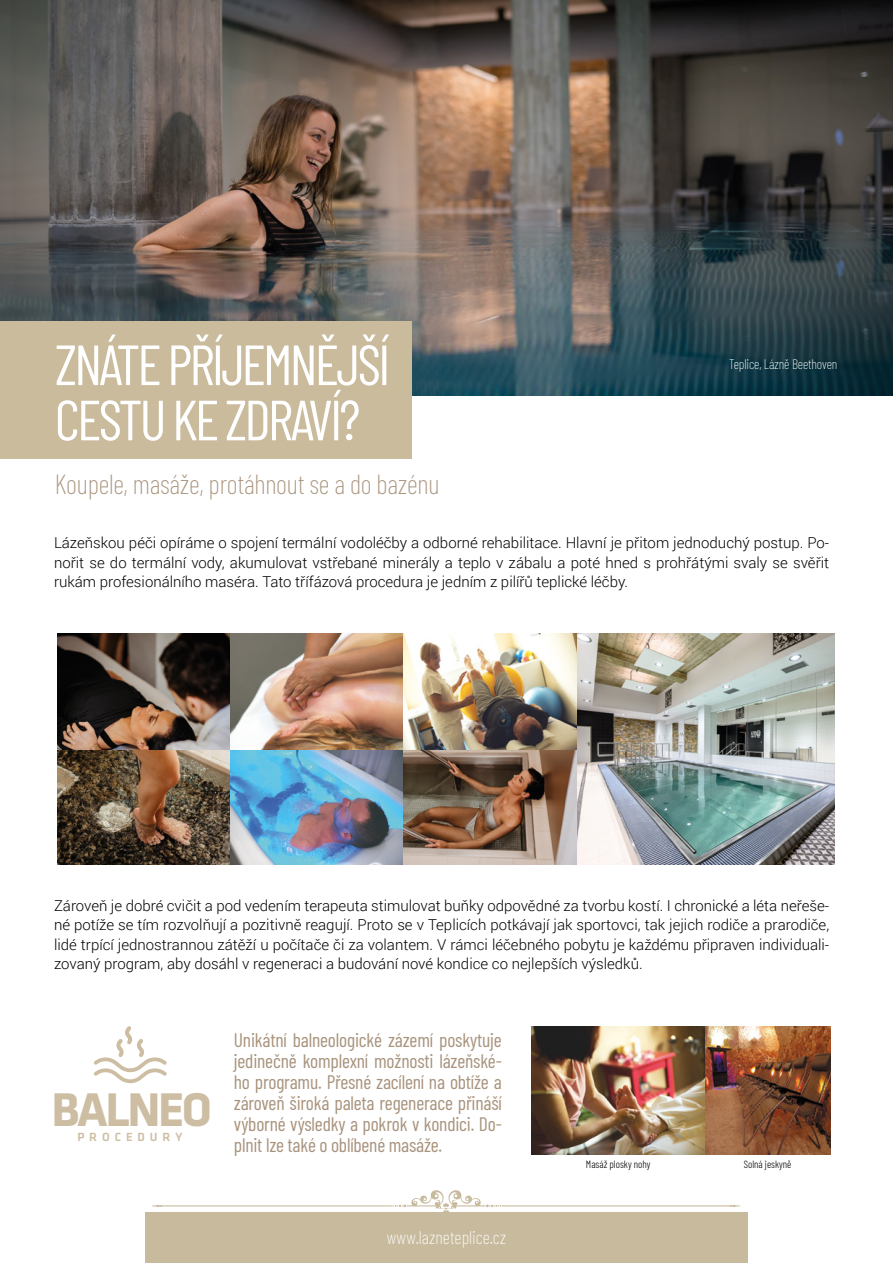
<style>
.page{position:relative;width:893px;height:1263px;background:#fff}
.page>*{position:absolute;margin:0;border:0;box-sizing:border-box;transform-origin:0 0}
.t1{font:56.55px/55.2px "Barlow Condensed";letter-spacing:-.05em;color:#fff}
.t2{font:700 49.05px "Klavika";letter-spacing:-.05em;color:#cdbda2}
.t3{font:200 27px "Barlow Condensed";letter-spacing:-.01em;color:#a8937d}
.t4{font:19.5px/21px "Barlow Condensed";letter-spacing:-.01em;color:#a8937d;text-align:justify}
.t5{font:200 18px "Barlow Condensed";color:#fff}
.t6{font:300 15px/19.5px "Roboto";color:#000;text-align:justify}
.t7{font:200 13.5px "Barlow Condensed";letter-spacing:-.01em;color:#fff}
.t8{font:12.3px "Klavika Med Caps SC";letter-spacing:.4em;color:#cdbda2}
.t9{font:300 10.5px "Barlow Condensed";color:#000}
</style>
<div class="page">
<div style="left:145px;top:1213px;width:602px;height:37px;background:#c8ba9c"></div>
<svg style="left:152px;top:1190px;width:589px;height:23px"></svg>
<div style="left:145px;top:1242px;width:602px;height:21px;background:#c8ba9c"></div>
<img style="left:0;top:0;width:893px;height:396px">
<div style="left:0;top:321px;width:411px;height:138px;background:#cabb9d"></div>
<img style="left:57px;top:634px;width:778px;height:231px">
<img style="left:531px;top:1027px;width:299px;height:127px">
<svg style="left:94px;top:1026px;width:73px;height:57px"></svg>
<h1 class="t1" style="left:55px;top:333px;width:337px">ZNÁTE PŘÍJEMNĚJŠÍ<br>CESTU KE ZDRAVÍ?</h1>
<h3 class="t3" style="left:55px;top:465px;width:386px">Koupele, masáže, protáhnout se a do bazénu</h3>
<p class="t7" style="left:729px;top:354px;width:110px">Teplice, Lázně Beethoven</p>
<p class="t6" style="left:54px;top:533px;width:777px">Lázeňskou péči opíráme o spojení termální vodoléčby a odborné rehabilitace. Hlavní je přitom jednoduchý postup. Po&shy;nořit se do termální vody, akumulovat vstřebané minerály a teplo v zábalu a poté hned s prohřátými svaly se svěřit rukám profesionálního maséra. Tato třífázová procedura je jedním z pilířů teplické léčby.</p>
<p class="t6" style="left:54px;top:895px;width:777px">Zároveň je dobré cvičit a pod vedením terapeuta stimulovat buňky odpovědné za tvorbu kostí. I chronické a léta neřeše&shy;né potíže se tím rozvolňují a pozitivně reagují. Proto se v Teplicích potkávají jak sportovci, tak jejich rodiče a prarodiče, lidé trpící jednostrannou zátěží u počítače či za volantem. V rámci léčebného pobytu je každému připraven individuali&shy;zovaný program, aby dosáhl v regeneraci a budování nové kondice co nejlepších výsledků.</p>
<h2 class="t2" style="left:51px;top:1083px;width:162px">BALNEO</h2>
<p class="t8" style="left:77px;top:1130px;width:106px">PROCEDURY</p>
<p class="t4" style="left:234px;top:1028px;width:269px">Unikátní balneologické zázemí poskytuje jedinečně komplexní možnosti lázeňské&shy;ho programu. Přesné zacílení na obtíže a zároveň široká paleta regenerace přináší výborné výsledky a pokrok v kondici. Do&shy;plnit lze také o oblíbené masáže.</p>
<p class="t5" style="left:387px;top:1224px;width:121px">www.lazneteplice.cz</p>
<p class="t9" style="left:586px;top:1156px;width:66px">Masáž plosky nohy</p>
<p class="t9" style="left:744px;top:1156px;width:49px">Solná jeskyně</p>
</div>
